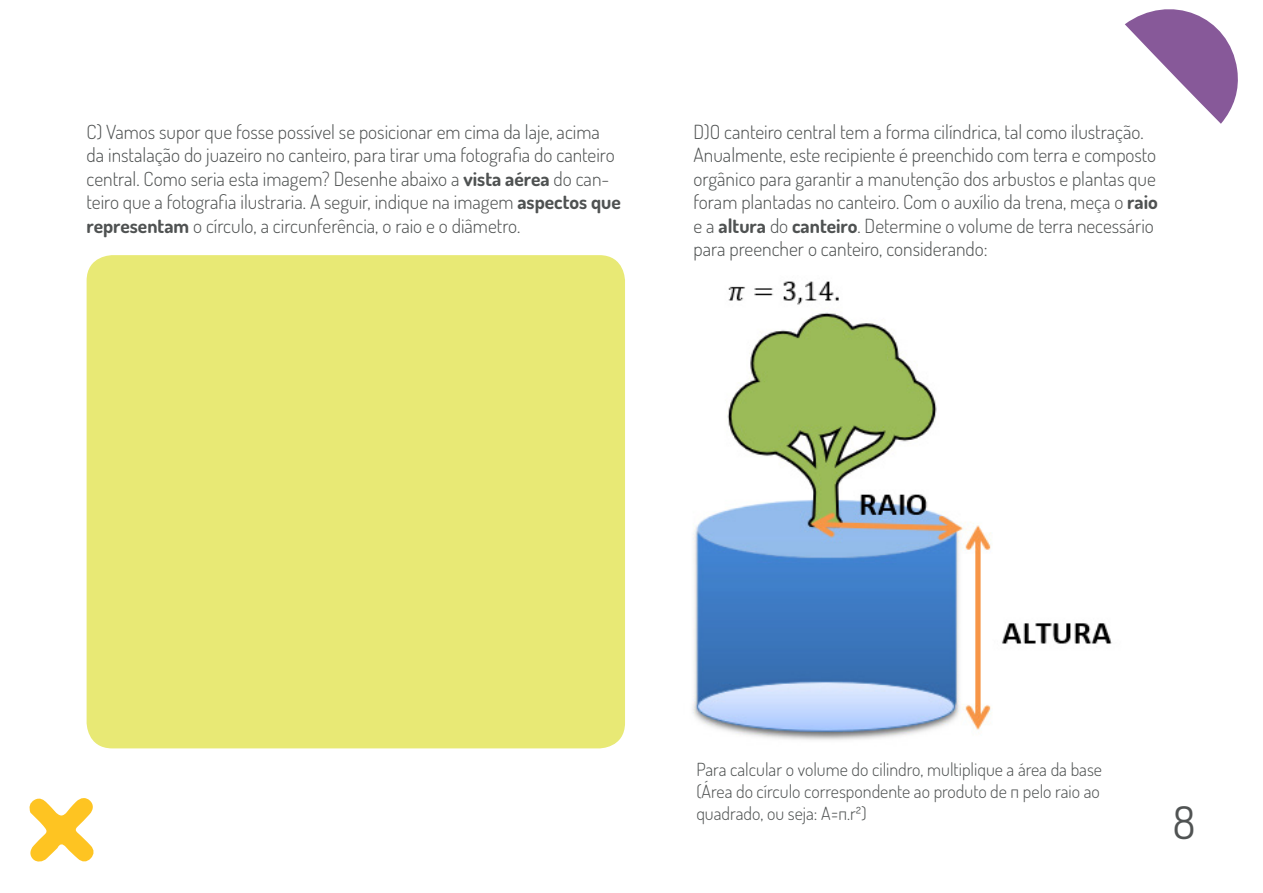
<style>
.page{position:relative;width:1263px;height:893px;background:#fff}
.page>*{position:absolute;margin:0;border:0;box-sizing:border-box;transform-origin:0 0}
.t1{font:45px "Dosis";color:#505353}
.Texto_Corrido{font:300 19.5px/23.4px "Dosis";color:#4f5252}
.Rodapé_da_Foto{font:300 18px/21.8px "Dosis";color:#4f5252}
.s1{font-weight:700}
</style>
<div class="page">
<svg style="left:29px;top:798px;width:65px;height:64px"></svg>
<img style="left:692px;top:281px;width:420px;height:459px">
<svg style="left:1125px;top:9px;width:113px;height:115px"></svg>
<div style="left:87px;top:255px;width:538px;height:493px;background:#e8e975;border-radius:26px"></div>
<p class="Texto_Corrido" style="left:87px;top:120px;width:536px">C) Vamos supor que fosse possível se posicionar em cima da laje, acima da instalação do juazeiro no canteiro, para tirar uma fotografia do canteiro central. Como seria esta imagem? Desenhe abaixo a <span class="s1">vista aérea</span> do can&shy;teiro que a fotografia ilustraria. A seguir, indique na imagem <span class="s1">aspectos que representam</span> o círculo, a circunferência, o raio e o diâmetro.</p>
<p class="Texto_Corrido" style="left:693px;top:120px;width:466px">D)O canteiro central tem a forma cilíndrica, tal como ilustração.<br>Anualmente, este recipiente é preenchido com terra e composto orgânico para garantir a manutenção dos arbustos e plantas que foram plantadas no canteiro. Com o auxílio da trena, meça o <span class="s1">raio </span>e a <span class="s1">altura</span> do <span class="s1">canteiro</span>. Determine o volume de terra necessário para preencher o canteiro, considerando:</p>
<p class="Rodapé_da_Foto" style="left:696px;top:758px;width:407px">Para calcular o volume do cilindro, multiplique a área da base (Área do círculo correspondente ao produto de π pelo raio ao quadrado, ou seja: A=π.r²)</p>
<h1 class="t1" style="left:1173px;top:793px;width:24px">8</h1>
</div>
